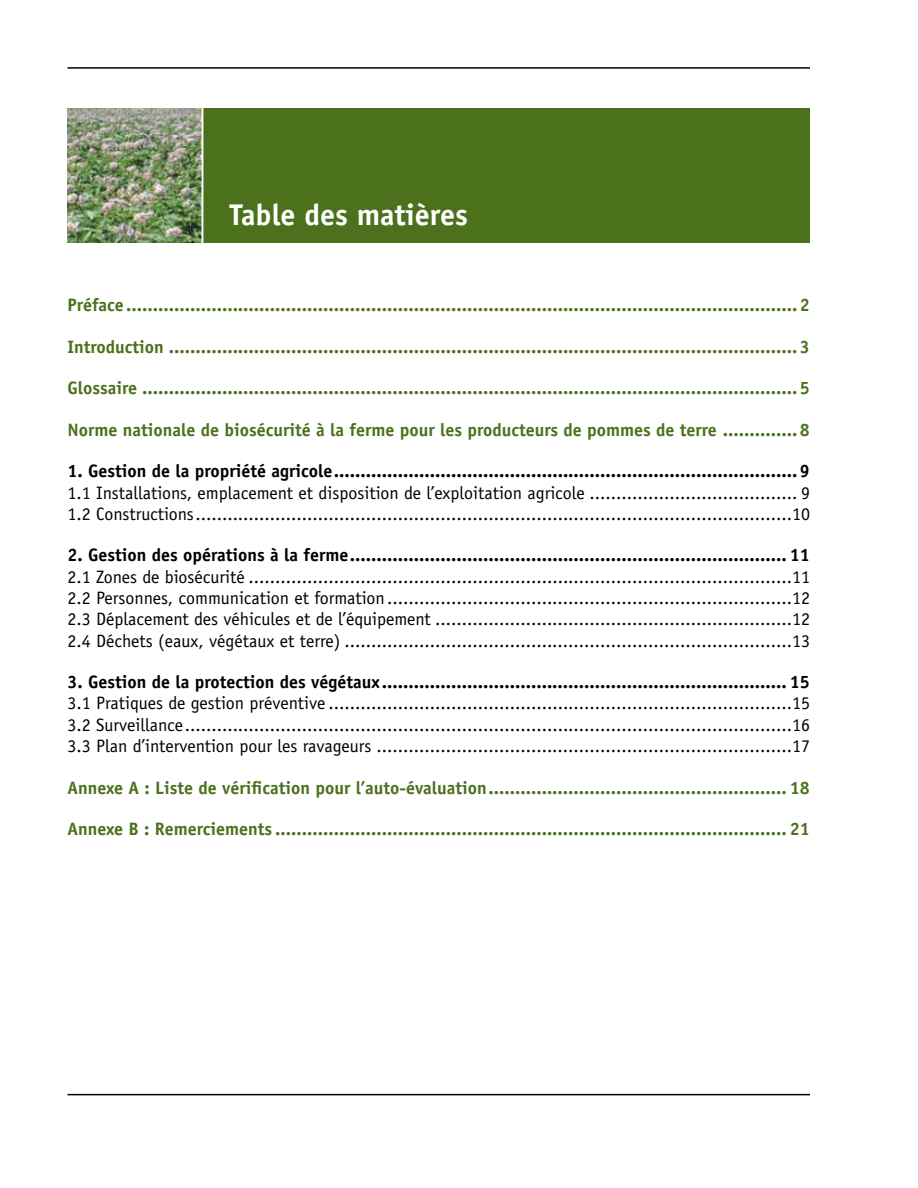
<style>
.page{position:relative;width:918px;height:1188px;background:#fff}
.page>*{position:absolute;margin:0;border:0;box-sizing:border-box;transform-origin:0 0}
.t1{font:700 30px "Officina Sans";color:#fff}
.t2{font:18px/21.3px "Officina Sans";color:#000;text-align:justify}
.t3{font:700 18px "Officina Sans";color:#4b711d}
.t4{font:700 18px "Officina Sans";color:#000}
</style>
<div class="page">
<hr style="left:68px;top:67px;width:742px;height:2px;background:#000">
<hr style="left:68px;top:1094px;width:742px;height:1px;background:#000">
<div style="left:68px;top:108px;width:742px;height:135px;background:#4b711d"></div>
<img style="left:68px;top:108px;width:134px;height:135px">
<hr style="left:202px;top:108px;width:1px;height:135px;background:#fff">
<h1 class="t1" style="left:229px;top:196px;width:240px">Table des matières</h1>
<p class="t3" style="left:68px;top:294px;width:744px">Préface............................................................................................................................... 2</p>
<p class="t3" style="left:68px;top:335px;width:744px">Introduction....................................................................................................................... 3</p>
<p class="t3" style="left:68px;top:377px;width:744px">Glossaire............................................................................................................................ 5</p>
<p class="t3" style="left:68px;top:418px;width:744px">Norme nationale de biosécurité à la ferme pour les producteurs de pommes de terre ............... 8</p>
<p class="t4" style="left:68px;top:460px;width:744px">1. Gestion de la propriété agricole........................................................................................ 9</p>
<p class="t2" style="left:68px;top:482px;width:744px">1.1 Installations, emplacement et disposition de l’exploitation agricole ....................................... 9<br>1.2 Constructions................................................................................................................10</p>
<p class="t4" style="left:68px;top:544px;width:744px">2. Gestion des opérations à la ferme................................................................................... 11</p>
<p class="t2" style="left:68px;top:566px;width:744px">2.1 Zones de biosécurité ......................................................................................................11<br>2.2 Personnes, communication et formation............................................................................12<br>2.3 Déplacement des véhicules et de l’équipement ...................................................................12<br>2.4 Déchets (eaux, végétaux et terre) ....................................................................................13</p>
<p class="t4" style="left:68px;top:671px;width:744px">3. Gestion de la protection des végétaux............................................................................. 15</p>
<p class="t2" style="left:68px;top:693px;width:744px">3.1 Pratiques de gestion préventive .......................................................................................15<br>3.2 Surveillance..................................................................................................................16<br>3.3 Plan d’intervention pour les ravageurs ..............................................................................17</p>
<p class="t3" style="left:68px;top:776px;width:744px">Annexe A : Liste de vérification pour l’auto-évaluation......................................................... 18</p>
<p class="t3" style="left:68px;top:818px;width:744px">Annexe B : Remerciements................................................................................................. 21</p>
</div>
